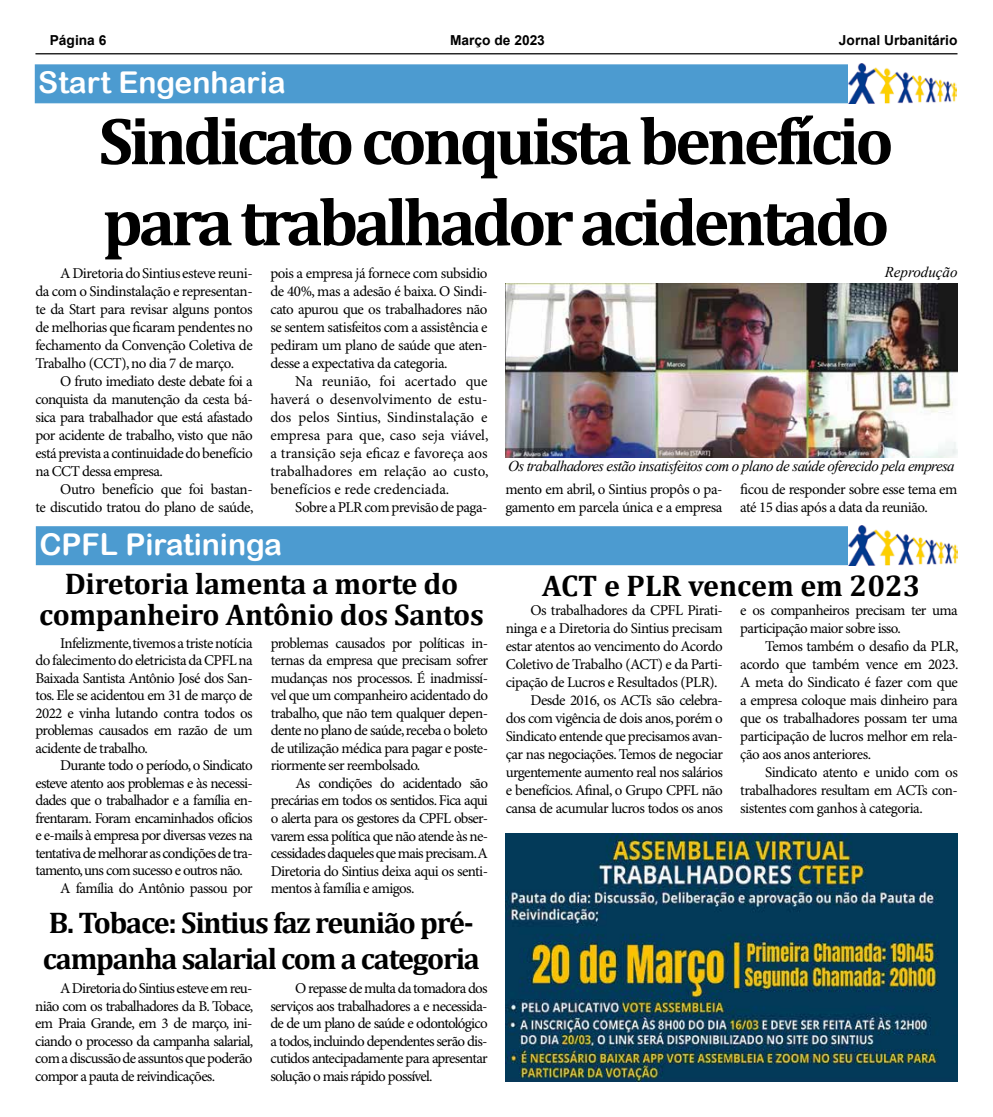
<style>
.page{position:relative;width:993px;height:1117px;background:#fff}
.page>*{position:absolute;margin:0;border:0;box-sizing:border-box;transform-origin:0 0}
.t1{font:700 67.5px/81px "Cambria";letter-spacing:-.06em;color:#000}
.t2{font:700 30px/36px "Cambria";letter-spacing:-.025em;color:#000}
.t3{font:30px "Arial Rounded MT Bold";color:#fff}
.t4{font:700 30px "Cambria";color:#000}
.t5{font:15px/18px "Minion Pro";letter-spacing:-.04em;color:#000;text-align:justify}
.t6{font:italic 15px "Times New Roman";letter-spacing:-.04em;color:#000}
.t7{font:italic 15px "Times New Roman";color:#000}
.t8{font:700 13.75px "Arial";color:#000}
</style>
<div class="page">
<hr style="left:35px;top:53px;width:922px;height:1px;background:#000">
<div style="left:35px;top:64px;width:921px;height:39px;background:#4c9bd0;border:1px solid #4c9bd0"></div>
<img style="left:847px;top:64px;width:109px;height:39px">
<div style="left:36px;top:526px;width:921px;height:39px;background:#4c9bd0;border:1px solid #4c9bd0"></div>
<img style="left:848px;top:525px;width:109px;height:40px">
<img style="left:505px;top:283px;width:452px;height:174px">
<img style="left:505px;top:833px;width:452px;height:248px">
<p class="t8" style="left:50px;top:31px;width:58px">Página 6</p>
<p class="t8" style="left:450px;top:31px;width:96px">Março de 2023</p>
<p class="t8" style="left:838px;top:31px;width:120px">Jornal Urbanitário</p>
<h2 class="t3" style="left:38px;top:65px;width:249px">Start Engenharia</h2>
<h1 class="t1" style="left:98px;top:98px;width:796px">Sindicato conquista benefício para trabalhador acidentado</h1>
<p class="t5" style="left:35px;top:264px;width:219px;text-indent:25px">A Diretoria do Sintius esteve reuni&shy;da com o Sindinstalação e representan&shy;te da Start para revisar alguns pontos de melhorias que ficaram pendentes no fechamento da Convenção Coletiva de Trabalho (CCT), no dia 7 de março.</p>
<p class="t5" style="left:35px;top:372px;width:219px;text-indent:25px">O fruto imediato deste debate foi a conquista da manutenção da cesta bá&shy;sica para trabalhador que está afastado por acidente de trabalho, visto que não está prevista a continuidade do benefício na CCT dessa empresa.</p>
<p class="t5" style="left:35px;top:480px;width:219px;text-align:right">Outro benefício que foi bastan-<br>te discutido tratou do plano de saúde,</p>
<p class="t7" style="left:884px;top:262px;width:74px">Reprodução</p>
<p class="t5" style="left:270px;top:264px;width:219px">pois a empresa já fornece com subsidio de 40%, mas a adesão é baixa. O Sindi&shy;cato apurou que os trabalhadores não se sentem satisfeitos com a assistência e pediram um plano de saúde que aten&shy;desse a expectativa da categoria.</p>
<p class="t5" style="left:270px;top:372px;width:219px;text-indent:25px">Na reunião, foi acertado que haverá o desenvolvimento de estu&shy;dos pelos Sintius, Sindinstalação e empresa para que, caso seja viável, a transição seja eficaz e favoreça aos trabalhadores em relação ao custo, benefícios e rede credenciada.</p>
<p class="t5" style="left:295px;top:498px;width:194px">Sobre a PLR com previsão de paga-</p>
<p class="t6" style="left:508px;top:455px;width:448px">Os trabalhadores estão insatisfeitos com o plano de saúde oferecido pela empresa</p>
<p class="t5" style="left:740px;top:481px;width:219px">ficou de responder sobre esse tema em até 15 dias após a data da reunião.</p>
<p class="t5" style="left:505px;top:481px;width:219px">mento em abril, o Sintius propôs o pa&shy;gamento em parcela única e a empresa</p>
<h2 class="t3" style="left:39px;top:526px;width:244px">CPFL Piratininga</h2>
<h2 class="t2" style="left:39px;top:566px;width:446px;line-height:31.2px;text-align:center">Diretoria lamenta a morte do companheiro Antônio dos Santos</h2>
<p class="t5" style="left:35px;top:634px;width:219px;line-height:17.5px;text-indent:25px">Infelizmente,tivemos a triste notícia do falecimento do eletricista da CPFL na Baixada Santista Antônio José dos San&shy;tos. Ele se acidentou em 31 de março de 2022 e vinha lutando contra todos os problemas causados em razão de um acidente de trabalho.</p>
<p class="t5" style="left:60px;top:757px;width:194px">Durante todo o período, o Sindicato</p>
<p class="t5" style="left:35px;top:774px;width:219px">esteve atento aos problemas e às necessi-</p>
<p class="t5" style="left:35px;top:792px;width:219px">dades que o trabalhador e a família en-</p>
<p class="t5" style="left:35px;top:809px;width:219px">frentaram. Foram encaminhados ofícios</p>
<p class="t5" style="left:35px;top:827px;width:219px">e e-mails à empresa por diversas vezes na</p>
<p class="t5" style="left:35px;top:844px;width:219px">tentativa de melhorar as condições de tra-</p>
<p class="t5" style="left:35px;top:862px;width:209px">tamento, uns com sucesso e outros não.</p>
<p class="t5" style="left:60px;top:879px;width:194px">A família do Antônio passou por</p>
<p class="t5" style="left:271px;top:634px;width:219px;line-height:17.5px">problemas causados por políticas in&shy;ternas da empresa que precisam sofrer mudanças nos processos. É inadmissí&shy;vel que um companheiro acidentado do trabalho, que não tem qualquer depen&shy;dente no plano de saúde, receba o boleto de utilização médica para pagar e poste&shy;riormente ser reembolsado.</p>
<p class="t5" style="left:271px;top:774px;width:219px;line-height:17.5px;text-indent:25px">As condições do acidentado são precárias em todos os sentidos. Fica aqui o alerta para os gestores da CPFL obser&shy;varem essa política que não atende às ne&shy;cessidades daqueles que mais precisam.A Diretoria do Sintius deixa aqui os senti&shy;mentos à família e amigos.</p>
<h2 class="t2" style="left:43px;top:903px;width:438px">B. Tobace: Sintius faz reunião pré&shy;campanha salarial com a categoria</h2>
<p class="t5" style="left:35px;top:979px;width:219px;line-height:17.5px;text-indent:25px">A Diretoria do Sintius esteve em reu&shy;nião com os trabalhadores da B. Tobace, em Praia Grande, em 3 de março, ini&shy;ciando o processo da campanha salarial, com a discussão de assuntos que poderão compor a pauta de reivindicações.</p>
<p class="t5" style="left:270px;top:979px;width:219px;line-height:17.5px;text-indent:25px">O repasse de multa da tomadora dos serviços aos trabalhadores a e necessida&shy;de de um plano de saúde e odontológico a todos, incluindo dependentes serão dis&shy;cutidos antecipadamente para apresentar solução o mais rápido possível.</p>
<h2 class="t4" style="left:542px;top:564px;width:380px">ACT e PLR vencem em 2023</h2>
<p class="t5" style="left:530px;top:601px;width:194px">Os trabalhadores da CPFL Pirati-</p>
<p class="t5" style="left:505px;top:619px;width:219px">ninga e a Diretoria do Sintius precisam</p>
<p class="t5" style="left:505px;top:637px;width:219px">estar atentos ao vencimento do Acordo</p>
<p class="t5" style="left:505px;top:655px;width:219px">Coletivo de Trabalho (ACT) e da Parti-</p>
<p class="t5" style="left:505px;top:673px;width:213px">cipação de Lucros e Resultados (PLR).</p>
<p class="t5" style="left:530px;top:691px;width:194px">Desde 2016, os ACTs são celebra-</p>
<p class="t5" style="left:505px;top:709px;width:219px">dos com vigência de dois anos, porém o</p>
<p class="t5" style="left:505px;top:727px;width:219px">Sindicato entende que precisamos avan-</p>
<p class="t5" style="left:505px;top:745px;width:219px">çar nas negociações. Temos de negociar</p>
<p class="t5" style="left:505px;top:763px;width:219px">urgentemente aumento real nos salários</p>
<p class="t5" style="left:505px;top:781px;width:219px">e benefícios. Afinal, o Grupo CPFL não</p>
<p class="t5" style="left:505px;top:799px;width:219px">cansa de acumular lucros todos os anos</p>
<p class="t5" style="left:740px;top:601px;width:219px">e os companheiros precisam ter uma participação maior sobre isso.</p>
<p class="t5" style="left:740px;top:637px;width:220px;text-indent:25px">Temos também o desafio da PLR, acordo que também vence em 2023.<br>A meta do Sindicato é fazer com que a empresa coloque mais dinheiro para que os trabalhadores possam ter uma participação de lucros melhor em rela&shy;ção aos anos anteriores.</p>
<p class="t5" style="left:740px;top:763px;width:219px;text-indent:25px">Sindicato atento e unido com os trabalhadores resultam em ACTs con&shy;sistentes com ganhos à categoria.</p>
</div>
